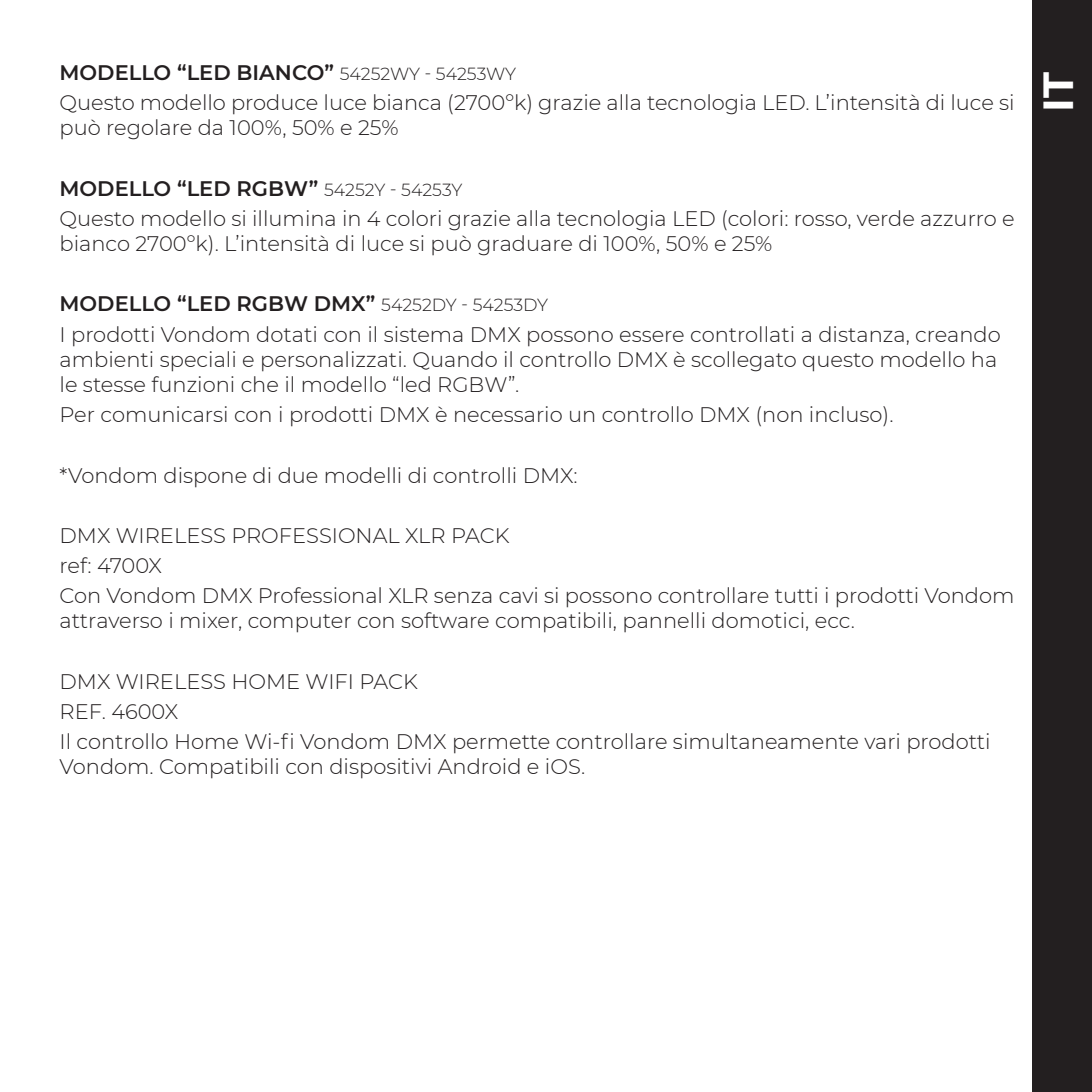
<style>
.page{position:relative;width:1092px;height:1092px;background:#fff}
.page>*{position:absolute;margin:0;border:0;box-sizing:border-box;transform-origin:0 0}
.t1{font:700 42px "Montserrat";color:#fff}
.t2{font:300 21px/25.2px "Montserrat";color:#231f20}
.t3{font:600 21px "Montserrat";color:#231f20}
.s1{font-weight:300;font-size:17.5px}
</style>
<div class="page">
<div style="left:1032px;top:0;width:59px;height:1091px;background:#231f20"></div>
<p class="t3" style="left:60px;top:58px;width:458px">MODELLO “LED BIANCO” <span class="s1">54252WY - 54253WY</span></p>
<p class="t2" style="left:60px;top:89px;width:956px">Questo modello produce luce bianca (2700ºk) grazie alla tecnologia LED. L’intensità di luce si può regolare da 100%, 50% e 25%</p>
<p class="t3" style="left:60px;top:173px;width:404px">MODELLO “LED RGBW” <span class="s1">54252Y - 54253Y</span></p>
<p class="t2" style="left:60px;top:205px;width:956px">Questo modello si illumina in 4 colori grazie alla tecnologia LED (colori: rosso, verde azzurro e bianco 2700ºk). L’intensità di luce si può graduare di 100%, 50% e 25%</p>
<p class="t3" style="left:60px;top:289px;width:490px">MODELLO “LED RGBW DMX” <span class="s1">54252DY - 54253DY</span></p>
<p class="t2" style="left:60px;top:321px;width:942px">I prodotti Vondom dotati con il sistema DMX possono essere controllati a distanza, creando ambienti speciali e personalizzati. Quando il controllo DMX è scollegato questo modello ha le stesse funzioni che il modello “led RGBW”.</p>
<p class="t2" style="left:60px;top:401px;width:835px">Per comunicarsi con i prodotti DMX è necessario un controllo DMX (non incluso).</p>
<p class="t2" style="left:60px;top:462px;width:519px">*Vondom dispone di due modelli di controlli DMX:</p>
<p class="t2" style="left:60px;top:522px;width:451px">DMX WIRELESS PROFESSIONAL XLR PACK</p>
<p class="t2" style="left:60px;top:552px;width:104px">ref: 4700X</p>
<p class="t2" style="left:60px;top:582px;width:956px">Con Vondom DMX Professional XLR senza cavi si possono controllare tutti i prodotti Vondom attraverso i mixer, computer con software compatibili, pannelli domotici, ecc.</p>
<p class="t2" style="left:60px;top:668px;width:360px">DMX WIRELESS HOME WIFI PACK</p>
<p class="t2" style="left:60px;top:698px;width:120px">REF. 4600X</p>
<p class="t2" style="left:60px;top:728px;width:932px">Il controllo Home Wi-fi Vondom DMX permette controllare simultaneamente vari prodotti<br>Vondom. Compatibili con dispositivi Android e iOS.</p>
<p class="t1" style="left:1027px;top:112px;width:41px;rotate:-90deg">IT</p>
</div>
